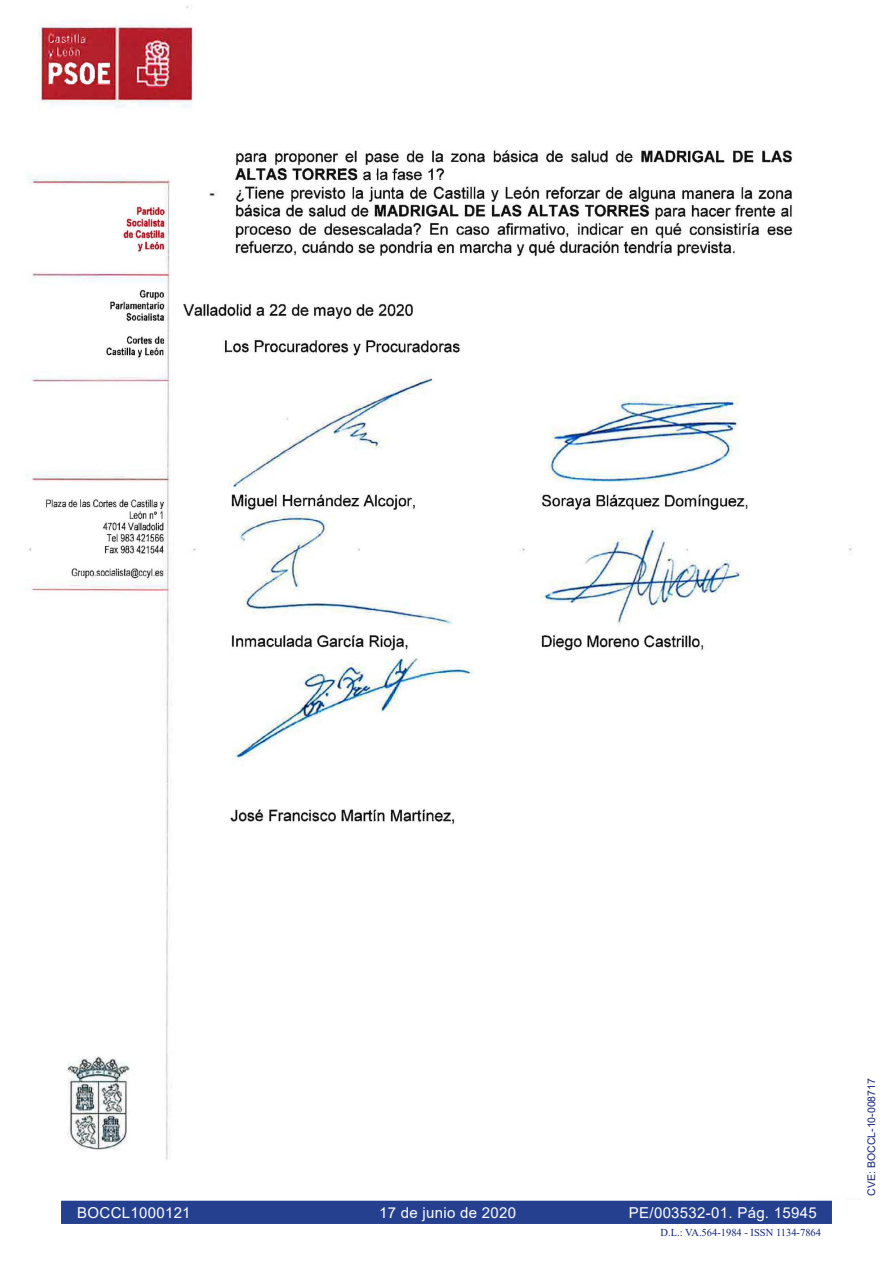
<style>
.page{position:relative;width:893px;height:1263px;background:#fff}
.page>*{position:absolute;margin:0;border:0;box-sizing:border-box;transform-origin:0 0}
.t1{font:15px "Arial";letter-spacing:.02em;color:#fff}
.t2{font:10.5px "Times New Roman";color:#132477}
.t3{font:10.5px "Arial";color:#132477}
</style>
<div class="page">
<div style="left:60px;top:1200px;width:773px;height:25px;background:#25408f"></div>
<div style="left:60px;top:1199px;width:773px;height:26px;border:2px solid #fff"></div>
<img style="left:25px;top:6px;width:827px;height:1194px">
<p class="t1" style="left:77px;top:1202px;width:115px">BOCCL1000121</p>
<p class="t1" style="left:379px;top:1202px;width:139px">17 de junio de 2020</p>
<p class="t1" style="left:629px;top:1202px;width:189px">PE/003532-01. Pág. 15945</p>
<p class="t2" style="left:661px;top:1225px;width:162px">D.L.: VA.564-1984 - ISSN 1134-7864</p>
<p class="t3" style="left:864px;top:1195px;width:119px;rotate:-90deg">CVE: BOCCL-10-008717</p>
</div>
